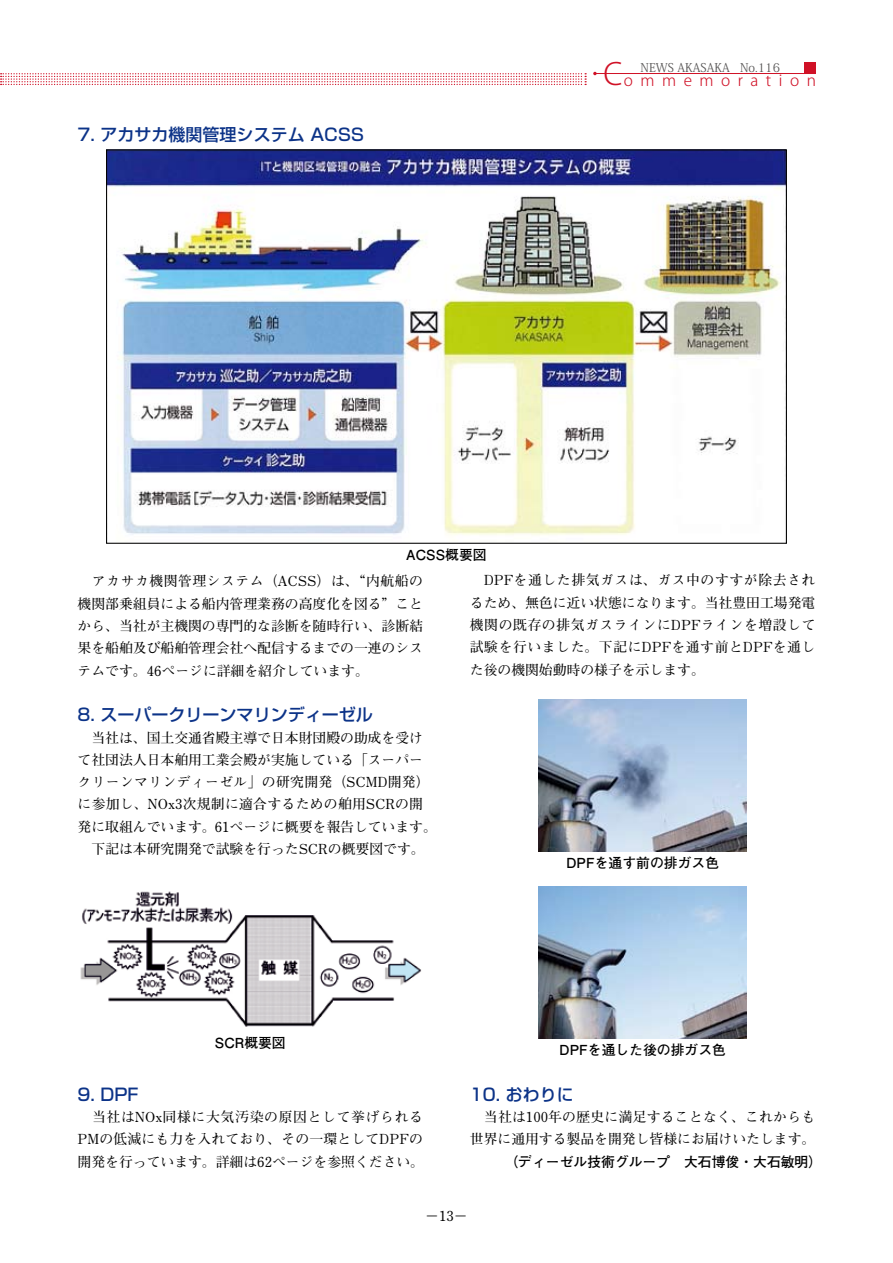
<style>
.page{position:relative;width:893px;height:1263px;background:#fff}
.page>*{position:absolute;margin:0;border:0;box-sizing:border-box;transform-origin:0 0}
.t1{font:500 16.95px "Shin Go Pro";color:#0c3388}
.t2{font:300 15.45px "Koz Go Pro";letter-spacing:.485em;color:#d01126}
.t3{font:700 13.8px/22.4px "Futo Min A101 Pro";color:#000;text-align:justify}
.t4{font:700 13.8px "Futo Go B101 Pro";color:#000}
.t5{font:12px "Koz Min Pro";color:#595757}
.s1{font-size:30.15px}
</style>
<div class="page">
<img style="left:80px;top:891px;width:341px;height:136px">
<img style="left:539px;top:887px;width:207px;height:152px">
<img style="left:539px;top:699px;width:207px;height:152px">
<img style="left:108px;top:151px;width:677px;height:385px">
<div style="left:804px;top:62px;width:11px;height:12px;background:#d01126"></div>
<hr style="left:595px;top:73px;width:220px;height:1px;background:#d01126">
<svg style="left:0;top:73px;width:586px;height:12px"></svg>
<p class="t1" style="left:78px;top:121px;width:288px">7. アカサカ機関管理システム ACSS</p>
<p class="t2" style="left:604px;top:70px;width:214px"><span class="s1">C</span>ommemoration</p>
<p class="t5" style="left:641px;top:59px;width:141px">NEWS AKASAKA No.116</p>
<p class="t4" style="left:406px;top:543px;width:82px">ACSS概要図</p>
<p class="t3" style="left:78px;top:568px;width:347px">　アカサカ機関管理システム（ACSS）は、“内航船の機関部乗組員による船内管理業務の高度化を図る”ことから、当社が主機関の専門的な診断を随時行い、診断結果を船舶及び船舶管理会社へ配信するまでの一連のシステムです。46ページに詳細を紹介しています。</p>
<p class="t1" style="left:78px;top:701px;width:297px">8. スーパークリーンマリンディーゼル</p>
<p class="t3" style="left:78px;top:724px;width:361px;text-align:left">　当社は、国土交通省殿主導で日本財団殿の助成を受けて社団法人日本舶用工業会殿が実施している「スーパークリーンマリンディーゼル」の研究開発（SCMD開発）に参加し、NOx3次規制に適合するための舶用SCRの開発に取組んでいます。61ページに概要を報告しています。　下記は本研究開発で試験を行ったSCRの概要図です。</p>
<p class="t3" style="left:470px;top:567px;width:347px">　DPFを通した排気ガスは、ガス中のすすが除去されるため、無色に近い状態になります。当社豊田工場発電機関の既存の排気ガスラインにDPFラインを増設して試験を行いました。下記にDPFを通す前とDPFを通した後の機関始動時の様子を示します。</p>
<p class="t4" style="left:566px;top:852px;width:155px">DPFを通す前の排ガス色</p>
<p class="t4" style="left:215px;top:1031px;width:72px">SCR概要図</p>
<p class="t1" style="left:78px;top:1080px;width:62px">9. DPF</p>
<p class="t3" style="left:78px;top:1104px;width:348px">　当社はNOx同様に大気汚染の原因として挙げられるPMの低減にも力を入れており、その一環としてDPFの開発を行っています。詳細は62ページを参照ください。</p>
<p class="t4" style="left:559px;top:1039px;width:168px">DPFを通した後の排ガス色</p>
<p class="t1" style="left:470px;top:1080px;width:105px">10. おわりに</p>
<p class="t3" style="left:470px;top:1104px;width:347px">　当社は100年の歴史に満足することなく、これからも世界に通用する製品を開発し皆様にお届けいたします。</p>
<p class="t4" style="left:504px;top:1150px;width:319px">（ディーゼル技術グループ　大石博俊・大石敏明）</p>
<p class="t3" style="left:425px;top:1203px;width:44px">−13−</p>
</div>
